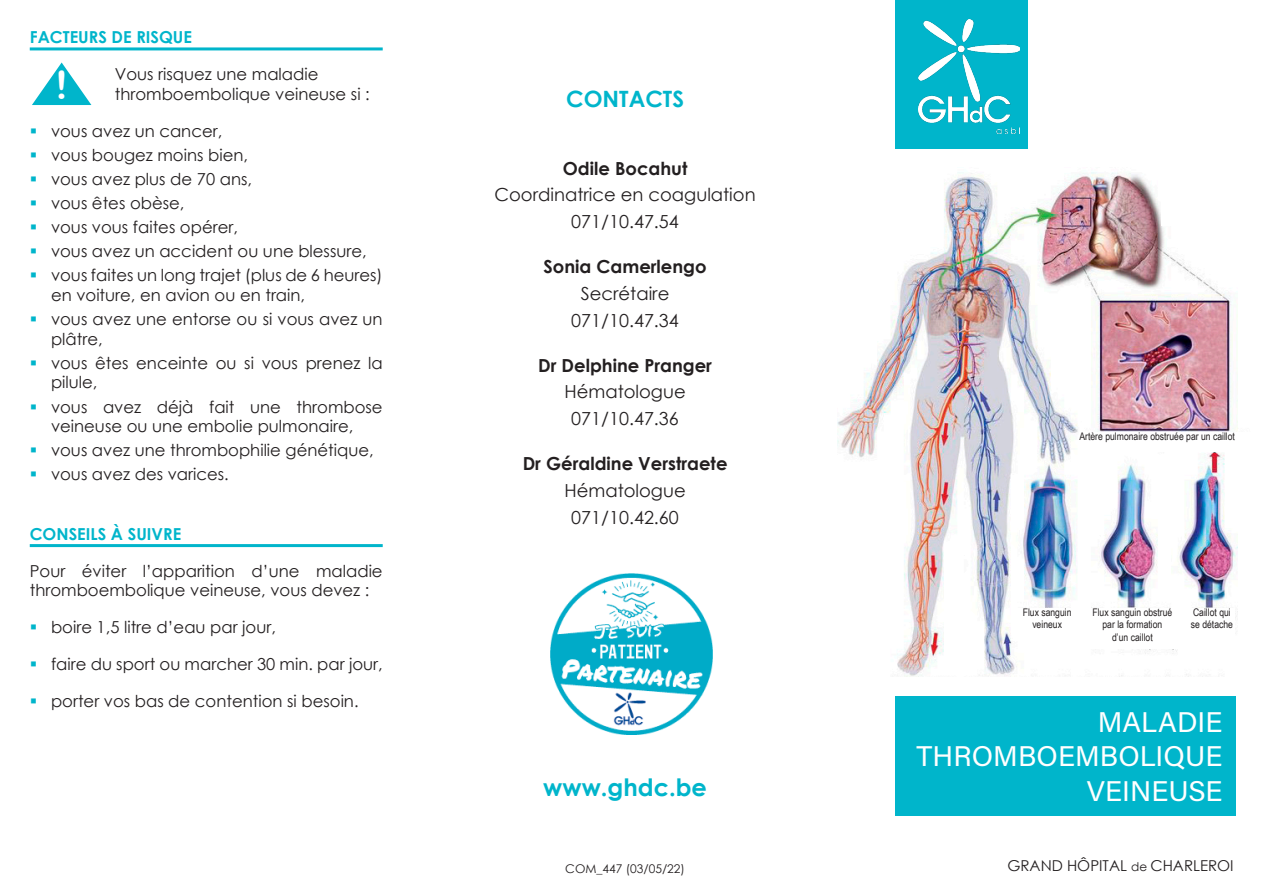
<style>
.page{position:relative;width:1263px;height:893px;background:#fff}
.page>*{position:absolute;margin:0;border:0;box-sizing:border-box;transform-origin:0 0}
.t1{font:39px "Arial Rounded MT Bold";color:#fff}
.t2{font:28.5px "Acumin Variable Concept";color:#fff}
.t3{font:700 24px "Century Gothic";color:#00b5cb}
.t4{font:700 22.5px "Century Gothic";color:#00b5cb}
.t5{font:18px "Century Gothic";color:#231f20}
.t6{font:700 18px "Century Gothic";color:#231f20}
.t7{font:16.5px/19.8px "Century Gothic";color:#231f20}
.t8{font:700 16.5px "Century Gothic";color:#00b5cb}
.t9{font:15px "Century Gothic";color:#231f20}
.t10{font:12px "Century Gothic";color:#231f20}
.t11{font:10.5px/12.6px "Arial Narrow";color:#231f20}
.s1{color:#00b5cb}
.s2{font-size:12px}
</style>
<div class="page">
<div style="left:895px;top:0;width:133px;height:163px;background:#00b5cb"></div>
<img style="left:918px;top:19px;width:101px;height:115px">
<img style="left:838px;top:150px;width:400px;height:563px">
<div style="left:1161px;top:173px;width:96px;height:53px;background:#fff"></div>
<div style="left:1079px;top:432px;width:184px;height:19px;background:#fff"></div>
<div style="left:1188px;top:608px;width:47px;height:40px;background:#fff"></div>
<div style="left:1013px;top:608px;width:68px;height:33px;background:#fff"></div>
<div style="left:1084px;top:608px;width:96px;height:40px;background:#fff"></div>
<div style="left:889px;top:677px;width:353px;height:29px;background:#fff"></div>
<div style="left:895px;top:696px;width:340px;height:119px;background:#00b5cb"></div>
<hr style="left:30px;top:47px;width:353px;height:3px;background:#00b5cb">
<hr style="left:30px;top:544px;width:353px;height:3px;background:#00b5cb">
<svg style="left:32px;top:63px;width:59px;height:42px"></svg>
<img style="left:551px;top:573px;width:161px;height:162px">
<p class="t8" style="left:30px;top:25px;width:164px">FACTEURS DE RISQUE</p>
<p class="t7" style="left:115px;top:64px;width:256px">Vous risquez une maladie thromboembolique veineuse si :</p>
<p class="t7" style="left:30px;top:121px;width:194px"><span class="s1">▪</span> vous avez un cancer,</p>
<p class="t7" style="left:30px;top:145px;width:220px"><span class="s1">▪</span> vous bougez moins bien,</p>
<p class="t7" style="left:30px;top:169px;width:224px"><span class="s1">▪</span> vous avez plus de 70 ans,</p>
<p class="t7" style="left:30px;top:193px;width:156px"><span class="s1">▪</span> vous êtes obèse,</p>
<p class="t7" style="left:30px;top:217px;width:210px"><span class="s1">▪</span> vous vous faites opérer,</p>
<p class="t7" style="left:30px;top:241px;width:338px"><span class="s1">▪</span> vous avez un accident ou une blessure,</p>
<p class="t7" style="left:51px;top:265px;width:333px;text-indent:-21px"><span class="s1">▪</span> vous faites un long trajet (plus de 6 heures) en voiture, en avion ou en train,</p>
<p class="t7" style="left:51px;top:309px;width:333px;text-indent:-21px"><span class="s1">▪</span> vous avez une entorse ou si vous avez un plâtre,</p>
<p class="t7" style="left:51px;top:353px;width:333px;text-indent:-21px"><span class="s1">▪</span> vous êtes enceinte ou si vous prenez la pilule,</p>
<p class="t7" style="left:30px;top:396px;width:354px;text-align:center"><span class="s1">▪</span> vous avez déjà fait une thrombose veineuse ou une embolie pulmonaire,</p>
<p class="t7" style="left:30px;top:440px;width:345px"><span class="s1">▪</span> vous avez une thrombophilie génétique,</p>
<p class="t7" style="left:30px;top:464px;width:200px"><span class="s1">▪</span> vous avez des varices.</p>
<p class="t1" style="left:55px;top:62px;width:14px">!</p>
<p class="t8" style="left:30px;top:521px;width:153px">CONSEILS À SUIVRE</p>
<p class="t7" style="left:30px;top:560px;width:354px">Pour éviter l’apparition d’une maladie thromboembolique veineuse, vous devez :</p>
<p class="t7" style="left:30px;top:617px;width:248px"><span class="s1">▪</span> boire 1,5 litre d’eau par jour,</p>
<p class="t7" style="left:30px;top:654px;width:354px"><span class="s1">▪</span> faire du sport ou marcher 30 min. par jour,</p>
<p class="t7" style="left:30px;top:691px;width:330px"><span class="s1">▪</span> porter vos bas de contention si besoin.</p>
<p class="t4" style="left:566px;top:82px;width:119px">CONTACTS</p>
<p class="t6" style="left:563px;top:154px;width:126px">Odile Bocahut</p>
<p class="t5" style="left:494px;top:182px;width:263px">Coordinatrice en coagulation</p>
<p class="t5" style="left:571px;top:209px;width:109px">071/10.47.54</p>
<p class="t6" style="left:543px;top:253px;width:165px">Sonia Camerlengo</p>
<p class="t5" style="left:581px;top:281px;width:90px">Secrétaire</p>
<p class="t5" style="left:571px;top:308px;width:109px">071/10.47.34</p>
<p class="t6" style="left:538px;top:351px;width:175px">Dr Delphine Pranger</p>
<p class="t5" style="left:564px;top:379px;width:123px">Hématologue</p>
<p class="t5" style="left:571px;top:406px;width:109px">071/10.47.36</p>
<p class="t6" style="left:523px;top:450px;width:206px">Dr Géraldine Verstraete</p>
<p class="t5" style="left:564px;top:478px;width:123px">Hématologue</p>
<p class="t5" style="left:571px;top:505px;width:109px">071/10.42.60</p>
<p class="t3" style="left:543px;top:769px;width:165px">www.ghdc.be</p>
<p class="t11" style="left:1079px;top:429px;width:157px">Artère pulmonaire obstruée par un caillot</p>
<p class="t11" style="left:1023px;top:605px;width:50px">Flux sanguin</p>
<p class="t11" style="left:1032px;top:618px;width:31px">veineux</p>
<p class="t11" style="left:1092px;top:605px;width:81px">Flux sanguin obstrué</p>
<p class="t11" style="left:1102px;top:618px;width:61px">par la formation</p>
<p class="t11" style="left:1112px;top:630px;width:42px">d’un caillot</p>
<p class="t11" style="left:1191px;top:605px;width:44px">Caillot qui se détache</p>
<p class="t2" style="left:1098px;top:703px;width:126px">MALADIE</p>
<p class="t2" style="left:917px;top:737px;width:307px">THROMBOEMBOLIQUE</p>
<p class="t2" style="left:1087px;top:771px;width:137px">VEINEUSE</p>
<p class="t10" style="left:565px;top:860px;width:121px">COM_447 (03/05/22)</p>
<p class="t9" style="left:1007px;top:855px;width:228px">GRAND HÔPITAL <span class="s2">de</span> CHARLEROI</p>
</div>
